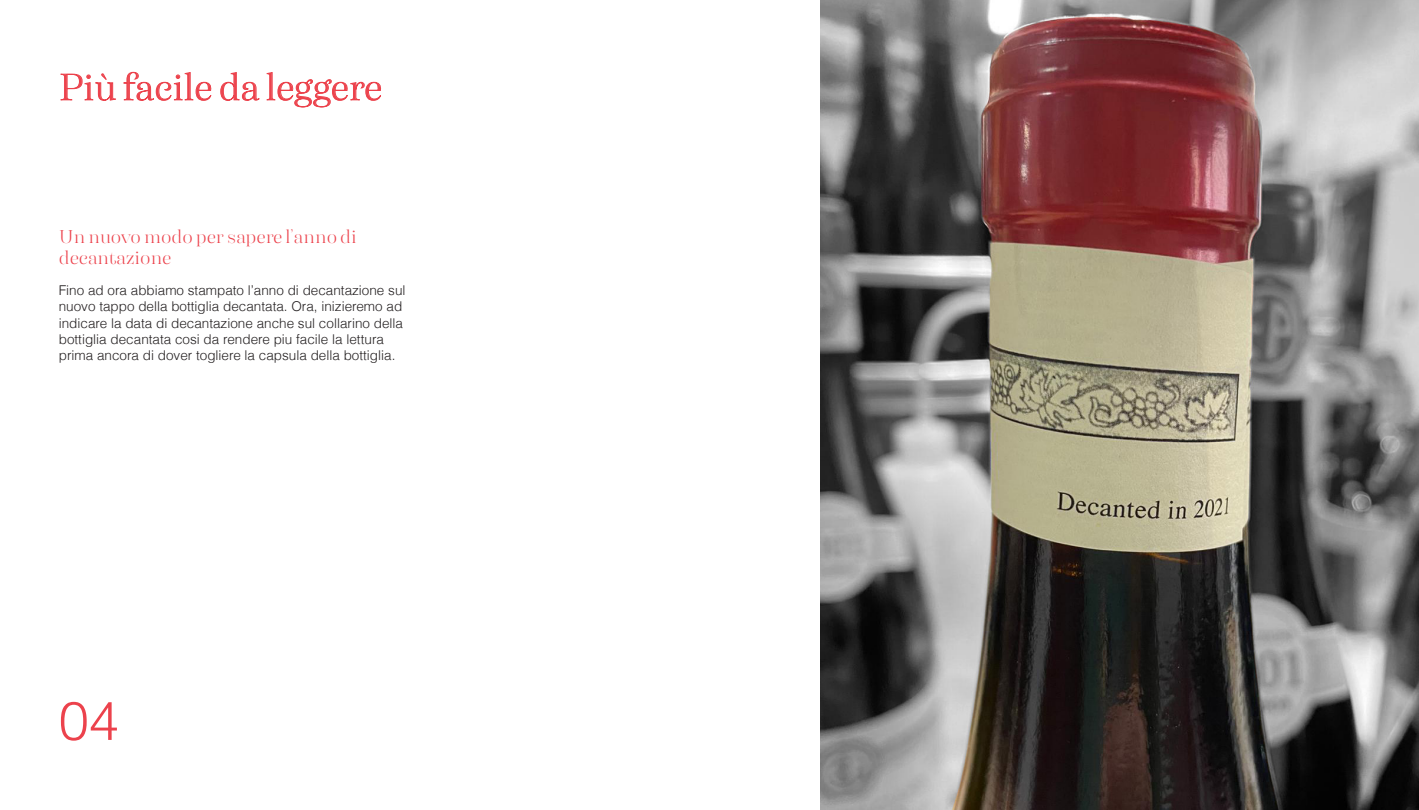
<style>
.page{position:relative;width:1419px;height:810px;background:#fff}
.page>*{position:absolute;margin:0;border:0;box-sizing:border-box;transform-origin:0 0}
.t1{font:300 54px "Helvetica LT";color:#ec424c}
.t2{font:300 36px "Morison Display";color:#ec424c}
.t3{font:300 18px/21.6px "Morison Display";color:#ec424c}
.t4{font:300 13.5px/16.2px "Helvetica LT";color:#231f20}
</style>
<div class="page">
<svg style="left:61px;top:73px;width:55px;height:28px"></svg>
<svg style="left:123px;top:72px;width:89px;height:29px"></svg>
<svg style="left:220px;top:72px;width:40px;height:29px"></svg>
<svg style="left:267px;top:72px;width:114px;height:35px"></svg>
<img style="left:820px;top:0;width:599px;height:809px">
<p class="t2" style="left:59px;top:64px;width:325px">Più facile da leggere</p>
<p class="t3" style="left:59px;top:225px;width:300px">Un nuovo modo per sapere l’anno di decantazione</p>
<p class="t4" style="left:59px;top:282px;width:348px">Fino ad ora abbiamo stampato l’anno di decantazione sul nuovo tappo della bottiglia decantata. Ora, inizieremo ad indicare la data di decantazione anche sul collarino della bottiglia decantata cosi da rendere piu facile la lettura prima ancora di dover togliere la capsula della bottiglia.</p>
<p class="t1" style="left:59px;top:687px;width:62px">04</p>
</div>
